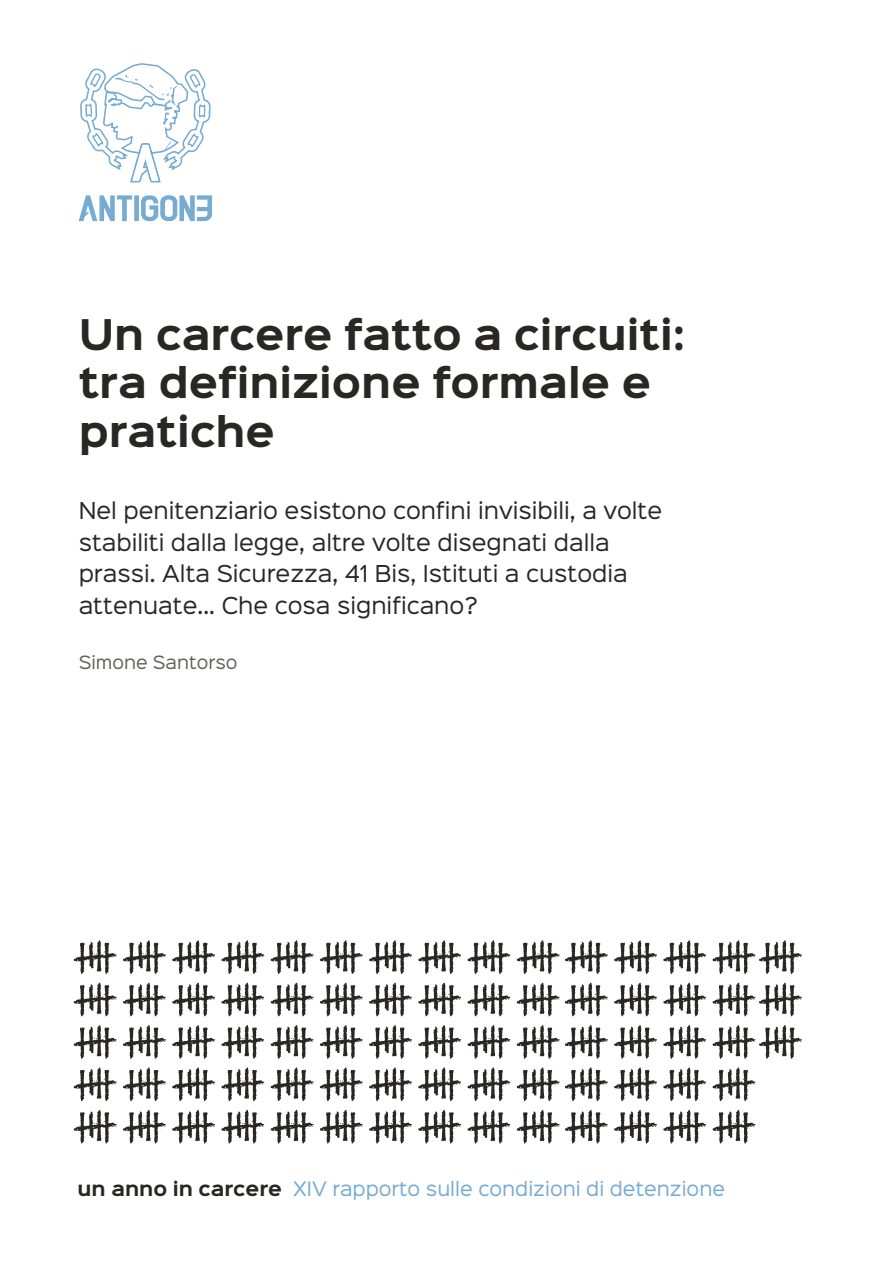
<style>
.page{position:relative;width:893px;height:1263px;background:#fff}
.page>*{position:absolute;margin:0;border:0;box-sizing:border-box;transform-origin:0 0}
.t1{font:700 38.1px/48.4px "Sinkin Sans 700";color:#282725}
.t2{font:21px/31.5px "Sinkin Sans 400";color:#282725}
.t3{font:18px "Sinkin Sans 400";color:#76abd2}
.t4{font:16.5px "Sinkin Sans 400";color:#61615e}
.s1{font-family:"Sinkin Sans 700";font-weight:700;color:#282725}
</style>
<div class="page">
<img style="left:73px;top:940px;width:729px;height:204px">
<svg style="left:79px;top:195px;width:133px;height:26px"></svg>
<svg style="left:80px;top:63px;width:131px;height:119px"></svg>
<h1 class="t1" style="left:79px;top:312px;width:608px">Un carcere fatto a circuiti: tra definizione formale e pratiche</h1>
<p class="t2" style="left:79px;top:493px;width:585px">Nel penitenziario esistono confini invisibili, a volte stabiliti dalla legge, altre volte disegnati dalla prassi. Alta Sicurezza, 41 Bis, Istituti a custodia attenuate... Che cosa significano?</p>
<p class="t4" style="left:79px;top:648px;width:160px">Simone Santorso</p>
<p class="t3" style="left:78px;top:1174px;width:649px"><span class="s1">un anno in carcere</span> XIV rapporto sulle condizioni di detenzione</p>
</div>
